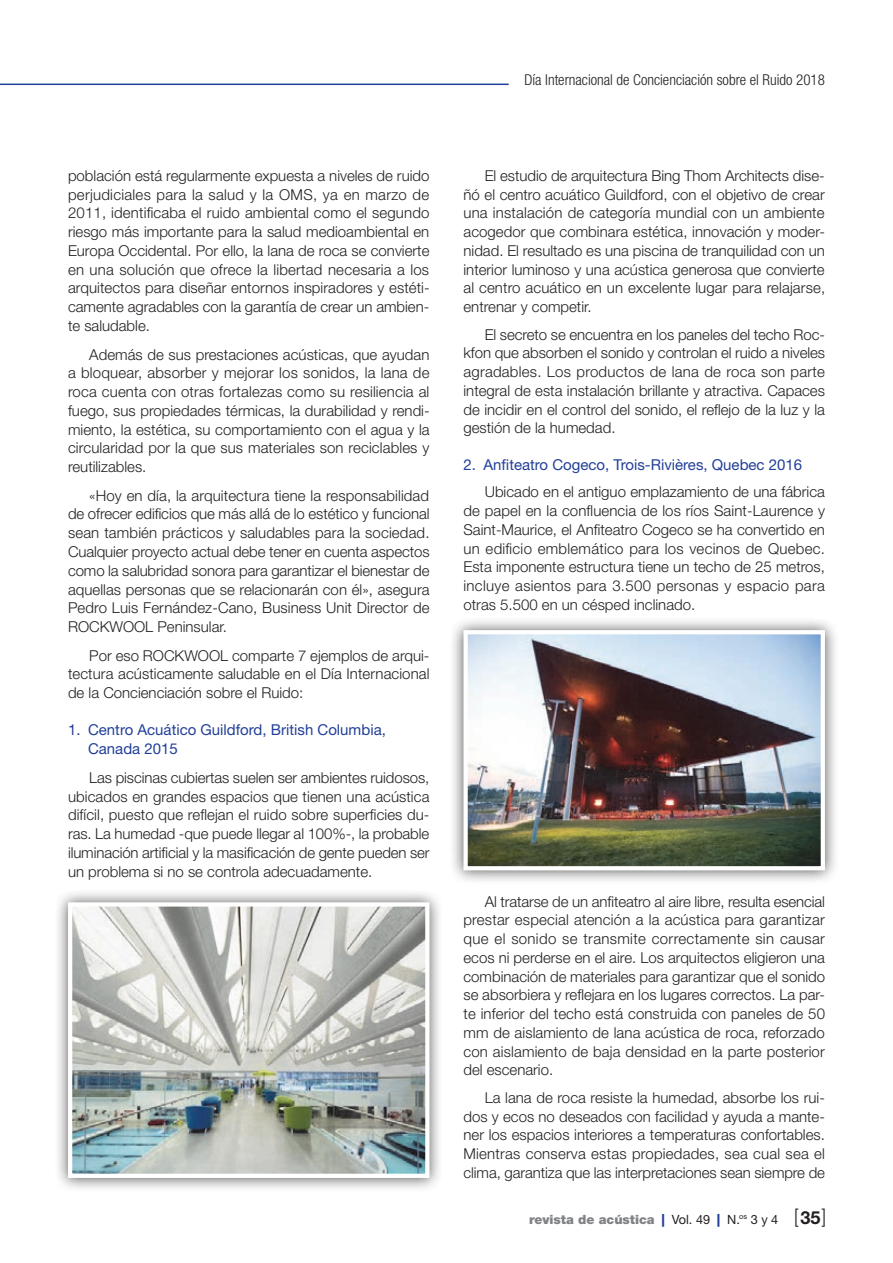
<style>
.page{position:relative;width:893px;height:1263px;background:#fff}
.page>*{position:absolute;margin:0;border:0;box-sizing:border-box;transform-origin:0 0}
.t1{font:700 18px "Helvetica Neue LT Std";color:#231f20}
.t2{font:300 15px/18.8px "Helvetica Neue LT Std";color:#231f20;text-align:justify}
.t3{font:15px/18.8px "Helvetica Neue LT Std";color:#223f99}
.t4{font:300 condensed 15px "Helvetica Neue LT Std";color:#231f20}
.t5{font:900 12.75px "Helvetica Neue LT Std";color:#808285}
.s1{color:#223f99}
.s2{font-weight:400;color:#231f20}
.s3{font-weight:300;font-size:19.8px;color:#231f20}
</style>
<div class="page">
<hr style="left:0;top:84px;width:509px;height:1px;background:#223f99">
<div style="left:54px;top:888px;width:389px;height:304px;background:#231f20;opacity:.75"></div>
<img style="left:73px;top:907px;width:351px;height:266px">
<div style="left:68px;top:902px;width:361px;height:276px;border:4px solid #fff"></div>
<div style="left:450px;top:616px;width:389px;height:268px;background:#231f20;opacity:.75"></div>
<img style="left:468px;top:635px;width:352px;height:230px">
<div style="left:463px;top:630px;width:362px;height:240px;border:4px solid #fff"></div>
<p class="t2" style="left:68px;top:166px;width:363px">población está regularmente expuesta a niveles de ruido perjudiciales para la salud y la OMS, ya en marzo de 2011, identificaba el ruido ambiental como el segundo riesgo más importante para la salud medioambiental en Europa Occidental. Por ello, la lana de roca se convierte en una solución que ofrece la libertad necesaria a los arquitectos para diseñar entornos inspiradores y estéti&shy;camente agradables con la garantía de crear un ambien&shy;te saludable.</p>
<p class="t2" style="left:68px;top:344px;width:363px;text-indent:21px">Además de sus prestaciones acústicas, que ayudan a bloquear, absorber y mejorar los sonidos, la lana de roca cuenta con otras fortalezas como su resiliencia al fuego, sus propiedades térmicas, la durabilidad y rendi&shy;miento, la estética, su comportamiento con el agua y la circularidad por la que sus materiales son reciclables y reutilizables.</p>
<p class="t2" style="left:68px;top:486px;width:363px;text-indent:21px">«Hoy en día, la arquitectura tiene la responsabilidad de ofrecer edificios que más allá de lo estético y funcional sean también prácticos y saludables para la sociedad.<br>Cualquier proyecto actual debe tener en cuenta aspectos como la salubridad sonora para garantizar el bienestar de aquellas personas que se relacionarán con él», asegura Pedro Luis Fernández-Cano, Business Unit Director de ROCKWOOL Peninsular.</p>
<p class="t2" style="left:68px;top:646px;width:363px;text-indent:21px">Por eso ROCKWOOL comparte 7 ejemplos de arqui&shy;tectura acústicamente saludable en el Día Internacional de la Concienciación sobre el Ruido:</p>
<p class="t3" style="left:88px;top:720px;width:299px;text-indent:-20px">1. Centro Acuático Guildford, British Columbia,<br>Canada 2015</p>
<p class="t2" style="left:68px;top:768px;width:363px;text-indent:21px">Las piscinas cubiertas suelen ser ambientes ruidosos, ubicados en grandes espacios que tienen una acústica difícil, puesto que reflejan el ruido sobre superficies du&shy;ras. La humedad -que puede llegar al 100%-, la probable iluminación artificial y la masificación de gente pueden ser un problema si no se controla adecuadamente.</p>
<p class="t4" style="left:524px;top:71px;width:302px">Día Internacional de Concienciación sobre el Ruido 2018</p>
<p class="t2" style="left:463px;top:166px;width:363px;text-indent:21px">El estudio de arquitectura Bing Thom Architects dise&shy;ñó el centro acuático Guildford, con el objetivo de crear una instalación de categoría mundial con un ambiente acogedor que combinara estética, innovación y moder&shy;nidad. El resultado es una piscina de tranquilidad con un interior luminoso y una acústica generosa que convierte al centro acuático en un excelente lugar para relajarse, entrenar y competir.</p>
<p class="t2" style="left:463px;top:325px;width:363px;text-indent:21px">El secreto se encuentra en los paneles del techo Roc&shy;kfon que absorben el sonido y controlan el ruido a niveles agradables. Los productos de lana de roca son parte integral de esta instalación brillante y atractiva. Capaces de incidir en el control del sonido, el reflejo de la luz y la gestión de la humedad.</p>
<p class="t3" style="left:463px;top:455px;width:340px">2. Anfiteatro Cogeco, Trois-Rivières, Quebec 2016</p>
<p class="t2" style="left:463px;top:482px;width:363px;text-indent:21px">Ubicado en el antiguo emplazamiento de una fábrica de papel en la confluencia de los ríos Saint-Laurence y Saint-Maurice, el Anfiteatro Cogeco se ha convertido en un edificio emblemático para los vecinos de Quebec.<br>Esta imponente estructura tiene un techo de 25 metros, incluye asientos para 3.500 personas y espacio para otras 5.500 en un césped inclinado.</p>
<p class="t2" style="left:463px;top:891px;width:363px;text-indent:21px">Al tratarse de un anfiteatro al aire libre, resulta esencial prestar especial atención a la acústica para garantizar que el sonido se transmite correctamente sin causar ecos ni perderse en el aire. Los arquitectos eligieron una combinación de materiales para garantizar que el sonido se absorbiera y reflejara en los lugares correctos. La par&shy;te inferior del techo está construida con paneles de 50 mm de aislamiento de lana acústica de roca, reforzado con aislamiento de baja densidad en la parte posterior del escenario.</p>
<p class="t2" style="left:463px;top:1088px;width:363px;text-indent:21px">La lana de roca resiste la humedad, absorbe los rui&shy;dos y ecos no deseados con facilidad y ayuda a mante&shy;ner los espacios interiores a temperaturas confortables.<br>Mientras conserva estas propiedades, sea cual sea el clima, garantiza que las interpretaciones sean siempre de</p>
<p class="t5" style="left:529px;top:1212px;width:299px">revista de acústica <span class="s1">|</span> <span class="s2">Vol. 49</span> <span class="s1">|</span> <span class="s2">N.</span><sup>os</sup> <span class="s2">3 y 4</span> <span class="s3">[ ]</span></p>
<p class="t1" style="left:800px;top:1207px;width:22px">35</p>
</div>
